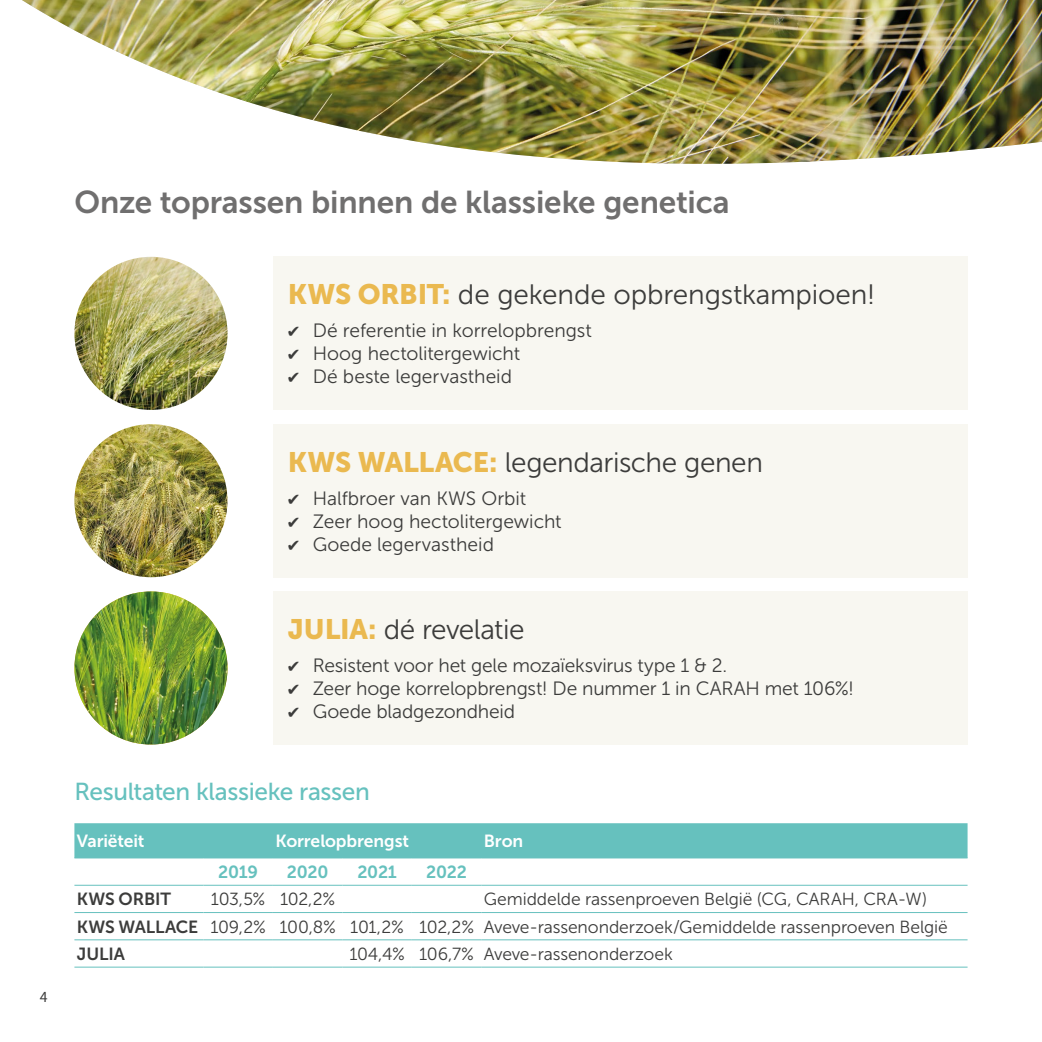
<style>
.page{position:relative;width:1042px;height:1042px;background:#fff}
.page>*{position:absolute;margin:0;border:0;box-sizing:border-box;transform-origin:0 0}
.t1{font:31.5px "Museo Sans 700";letter-spacing:-.005em;color:#706f6f}
.t2{font:28px "Museo Sans 300";letter-spacing:-.015em;color:#3c3c3b}
.t3{font:24.5px "Museo Sans 500";letter-spacing:-.015em;color:#66c1be}
.t4{font:19.25px "Museo Sans 300";letter-spacing:-.005em;color:#3c3c3b}
.t5{font:17.5px/27.3px "Museo Sans 300";letter-spacing:-.005em;color:#3c3c3b}
.t6{font:17.5px "Museo Sans 700";letter-spacing:-.005em;color:#fff}
.t7{font:17.5px "Museo Sans 700";letter-spacing:-.01em;color:#66c1be}
.t8{font:17.5px "Museo Sans 700";letter-spacing:-.005em;color:#3c3c3b}
.t9{font:15.75px "Source Sans Pro";color:#3c3c3b}
.s1{font-family:"Museo Sans 900";color:#eab950}
.s2{font-family:"Menlo"}
.s3{font-family:"Museo Sans 700"}
</style>
<div class="page">
<div style="left:74px;top:823px;width:893px;height:34px;background:#66c1be"></div>
<hr style="left:74px;top:857px;width:129px;height:1px;background:#66c1be">
<hr style="left:203px;top:857px;width:70px;height:1px;background:#66c1be">
<hr style="left:273px;top:857px;width:69px;height:1px;background:#66c1be">
<hr style="left:342px;top:857px;width:70px;height:1px;background:#66c1be">
<hr style="left:412px;top:857px;width:69px;height:1px;background:#66c1be">
<hr style="left:481px;top:857px;width:486px;height:1px;background:#66c1be">
<hr style="left:74px;top:885px;width:129px;height:1px;background:#66c1be">
<hr style="left:203px;top:885px;width:70px;height:1px;background:#66c1be">
<hr style="left:273px;top:885px;width:69px;height:1px;background:#66c1be">
<hr style="left:342px;top:885px;width:70px;height:1px;background:#66c1be">
<hr style="left:412px;top:885px;width:69px;height:1px;background:#66c1be">
<hr style="left:481px;top:885px;width:486px;height:1px;background:#66c1be">
<hr style="left:74px;top:912px;width:129px;height:1px;background:#66c1be">
<hr style="left:203px;top:912px;width:70px;height:1px;background:#66c1be">
<hr style="left:273px;top:912px;width:69px;height:1px;background:#66c1be">
<hr style="left:342px;top:912px;width:70px;height:1px;background:#66c1be">
<hr style="left:412px;top:912px;width:69px;height:1px;background:#66c1be">
<hr style="left:481px;top:912px;width:486px;height:1px;background:#66c1be">
<hr style="left:74px;top:939px;width:129px;height:1px;background:#66c1be">
<hr style="left:203px;top:939px;width:70px;height:1px;background:#66c1be">
<hr style="left:273px;top:939px;width:69px;height:1px;background:#66c1be">
<hr style="left:342px;top:939px;width:70px;height:1px;background:#66c1be">
<hr style="left:412px;top:939px;width:69px;height:1px;background:#66c1be">
<hr style="left:481px;top:939px;width:486px;height:1px;background:#66c1be">
<hr style="left:74px;top:966px;width:129px;height:1px;background:#66c1be">
<hr style="left:203px;top:966px;width:70px;height:1px;background:#66c1be">
<hr style="left:273px;top:966px;width:69px;height:1px;background:#66c1be">
<hr style="left:342px;top:966px;width:70px;height:1px;background:#66c1be">
<hr style="left:412px;top:966px;width:69px;height:1px;background:#66c1be">
<hr style="left:481px;top:966px;width:486px;height:1px;background:#66c1be">
<div style="left:273px;top:257px;width:694px;height:153px;background:#f8f7f1"></div>
<div style="left:273px;top:424px;width:694px;height:153px;background:#f8f7f1"></div>
<div style="left:273px;top:591px;width:694px;height:153px;background:#f8f7f1"></div>
<img style="left:74px;top:257px;width:153px;height:153px;border-radius:77px">
<img style="left:74px;top:591px;width:153px;height:153px;border-radius:77px">
<img style="left:74px;top:424px;width:153px;height:153px;border-radius:77px">
<img style="left:22px;top:0;width:1020px;height:164px">
<p class="t9" style="left:40px;top:987px;width:9px">4</p>
<h1 class="t1" style="left:74px;top:185px;width:657px">Onze toprassen binnen de klassieke genetica</h1>
<h2 class="t2" style="left:288px;top:279px;width:589px"><span class="s1">KWS ORBIT:</span> de gekende opbrengstkampioen!</h2>
<p class="t4" style="left:288px;top:320px;width:305px"><span class="s2">✔</span> Dé referentie in korrelopbrengst</p>
<p class="t4" style="left:288px;top:343px;width:234px"><span class="s2">✔</span> Hoog hectolitergewicht</p>
<p class="t4" style="left:288px;top:366px;width:226px"><span class="s2">✔</span> Dé beste legervastheid</p>
<h2 class="t2" style="left:288px;top:447px;width:476px"><span class="s1">KWS WALLACE:</span> legendarische genen</h2>
<p class="t4" style="left:288px;top:487px;width:240px"><span class="s2">✔</span> Halfbroer van KWS Orbit</p>
<p class="t4" style="left:288px;top:511px;width:275px"><span class="s2">✔</span> Zeer hoog hectolitergewicht</p>
<p class="t4" style="left:288px;top:534px;width:208px"><span class="s2">✔</span> Goede legervastheid</p>
<h2 class="t2" style="left:288px;top:614px;width:238px"><span class="s1">JULIA:</span> dé revelatie</h2>
<p class="t4" style="left:288px;top:655px;width:441px"><span class="s2">✔</span> Resistent voor het gele mozaïeksvirus type 1 &amp; 2.</p>
<p class="t4" style="left:288px;top:678px;width:567px"><span class="s2">✔</span> Zeer hoge korrelopbrengst! De nummer 1 in CARAH met 106%!</p>
<p class="t4" style="left:288px;top:701px;width:229px"><span class="s2">✔</span> Goede bladgezondheid</p>
<p class="t3" style="left:74px;top:778px;width:297px">Resultaten klassieke rassen</p>
<p class="t6" style="left:77px;top:831px;width:69px">Variëteit</p>
<p class="t6" style="left:276px;top:831px;width:135px">Korrelopbrengst</p>
<p class="t6" style="left:484px;top:831px;width:41px">Bron</p>
<p class="t7" style="left:218px;top:862px;width:41px">2019</p>
<p class="t7" style="left:287px;top:862px;width:43px">2020</p>
<p class="t7" style="left:357px;top:862px;width:41px">2021</p>
<p class="t7" style="left:426px;top:862px;width:42px">2022</p>
<p class="t8" style="left:77px;top:889px;width:96px">KWS ORBIT</p>
<p class="t5" style="left:211px;top:886px;width:126px">103,5% 102,2%</p>
<p class="t5" style="left:77px;top:886px;width:872px;text-indent:407px">Gemiddelde rassenproeven België (CG, CARAH, CRA-W)<br><span class="s3">KWS WALLACE</span> 109,2% 100,8% 101,2% 102,2% Aveve-rassenonderzoek/Gemiddelde rassenproeven België</p>
<p class="t8" style="left:77px;top:944px;width:49px">JULIA</p>
<p class="t5" style="left:349px;top:940px;width:325px">104,4% 106,7% Aveve-rassenonderzoek</p>
</div>
